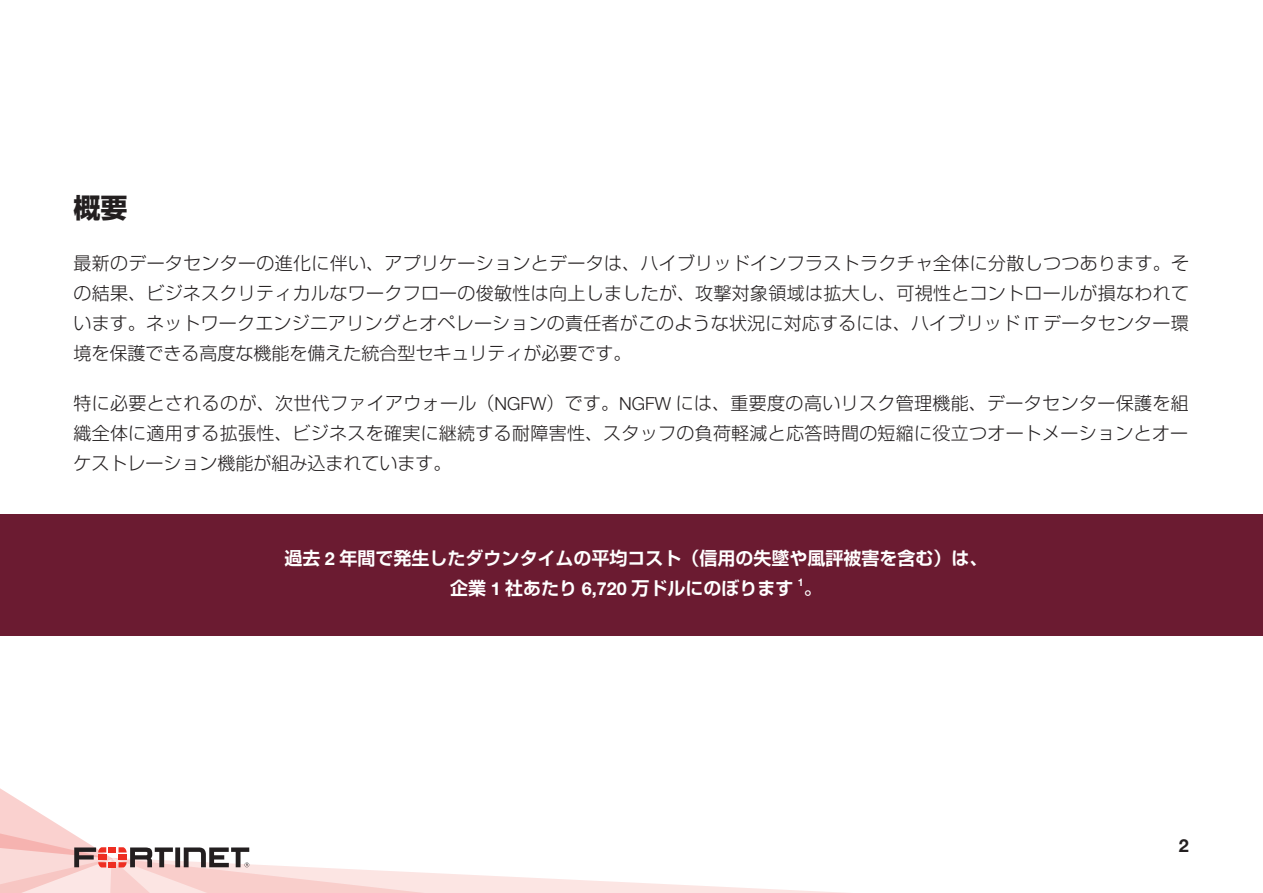
<style>
.page{position:relative;width:1263px;height:893px;background:#fff}
.page>*{position:absolute;margin:0;border:0;box-sizing:border-box;transform-origin:0 0}
.t1{font:700 27px "Shin Go Pro";color:#231f20}
.t2{font:300 18px/30px "Shin Go Pro";color:#231f20;text-align:justify}
.t3{font:700 18px/30px "Shin Go Pro De";color:#fff}
.t4{font:700 18px "Helvetica Neue LT Pro";color:#231f20}
.t5{font:700 10.5px "Helvetica Neue LT Pro";color:#fff}
.s1{font-family:"Helvetica Neue LT Pro"}
</style>
<div class="page">
<div style="left:0;top:515px;width:1263px;height:121px;background:#6b1b31"></div>
<svg style="left:0;top:788px;width:845px;height:105px"></svg>
<h1 class="t1" style="left:73px;top:186px;width:55px">概要</h1>
<p class="t2" style="left:73px;top:246px;width:1117px">最新のデータセンターの進化に伴い、アプリケーションとデータは、ハイブリッドインフラストラクチャ全体に分散しつつあります。その結果、ビジネスクリティカルなワークフローの俊敏性は向上しましたが、攻撃対象領域は拡大し、可視性とコントロールが損なわれています。ネットワークエンジニアリングとオペレーションの責任者がこのような状況に対応するには、ハイブリッド <span class="s1">IT</span> データセンター環境を保護できる高度な機能を備えた統合型セキュリティが必要です。</p>
<p class="t2" style="left:73px;top:386px;width:1117px">特に必要とされるのが、次世代ファイアウォール（<span class="s1">NGFW</span>）です。<span class="s1">NGFW</span> には、重要度の高いリスク管理機能、データセンター保護を組織全体に適用する拡張性、ビジネスを確実に継続する耐障害性、スタッフの負荷軽減と応答時間の短縮に役立つオートメーションとオーケストレーション機能が組み込まれています。</p>
<p class="t3" style="left:450px;top:541px;width:539px;text-indent:-166px">過去 <span class="s1">2</span> 年間で発生したダウンタイムの平均コスト（信用の失墜や風評被害を含む）は、企業 <span class="s1">1</span> 社あたり <span class="s1">6,720</span> 万ドルにのぼります</p>
<p class="t5" style="left:798px;top:576px;width:7px">1</p>
<p class="t3" style="left:804px;top:571px;width:19px">。</p>
<p class="t4" style="left:1179px;top:834px;width:12px">2</p>
</div>
